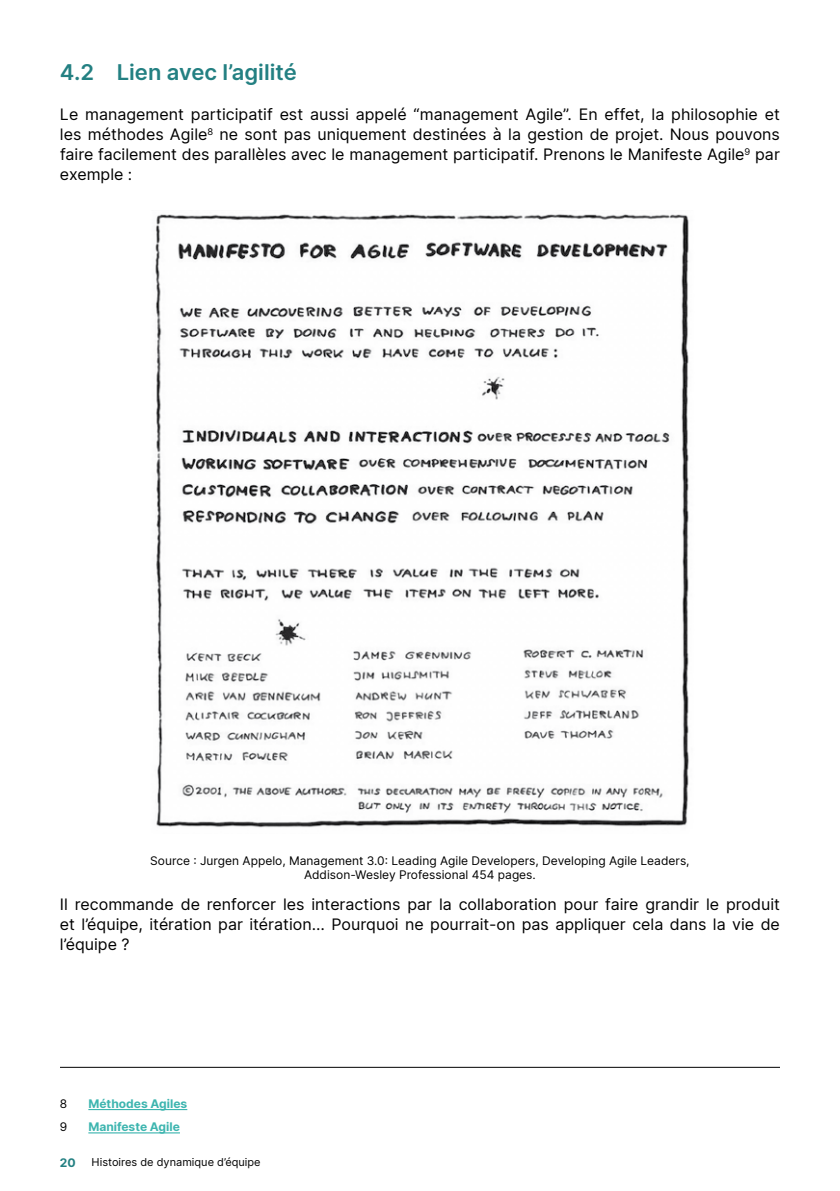
<style>
.page{position:relative;width:840px;height:1191px;background:#fff}
.page>*{position:absolute;margin:0;border:0;box-sizing:border-box;transform-origin:0 0}
.t1{font:600 22px "Inter";color:#238082}
.t2{font:16px/20px "Inter";color:#000;text-align:justify}
.t3{font:12px/14px "Inter";color:#000;text-align:center}
.t4{font:700 12px "Inter";color:#3db5af}
.t5{font:700 12px "Inter";color:#238082}
.t6{font:11px "Inter";color:#000}
</style>
<div class="page">
<img style="left:155px;top:214px;width:534px;height:614px">
<hr style="left:60px;top:1067px;width:719px;height:1px;background:#000">
<hr style="left:88px;top:1109px;width:99px;height:1px;background:#3db5af">
<hr style="left:88px;top:1132px;width:92px;height:1px;background:#3db5af">
<h1 class="t1" style="left:60px;top:56px;width:238px">4.2 Lien avec l’agilité</h1>
<p class="t2" style="left:60px;top:104px;width:721px">Le management participatif est aussi appelé “management Agile”. En effet, la philosophie et les méthodes Agile<sup>8</sup> ne sont pas uniquement destinées à la gestion de projet. Nous pouvons faire facilement des parallèles avec le management participatif. Prenons le Manifeste Agile<sup>9</sup> par exemple :</p>
<p class="t3" style="left:150px;top:853px;width:540px">Source : Jurgen Appelo, Management 3.0: Leading Agile Developers, Developing Agile Leaders,<br>Addison-Wesley Professional 454 pages.</p>
<p class="t2" style="left:60px;top:894px;width:721px">Il recommande de renforcer les interactions par la collaboration pour faire grandir le produit et l’équipe, itération par itération… Pourquoi ne pourrait-on pas appliquer cela dans la vie de l’équipe ?</p>
<p class="t3" style="left:60px;top:1096px;width:9px">8</p>
<p class="t4" style="left:88px;top:1094px;width:100px">Méthodes Agiles</p>
<p class="t3" style="left:60px;top:1119px;width:9px">9</p>
<p class="t4" style="left:88px;top:1118px;width:93px">Manifeste Agile</p>
<p class="t5" style="left:60px;top:1153px;width:17px">20</p>
<p class="t6" style="left:92px;top:1154px;width:170px">Histoires de dynamique d’équipe</p>
</div>
